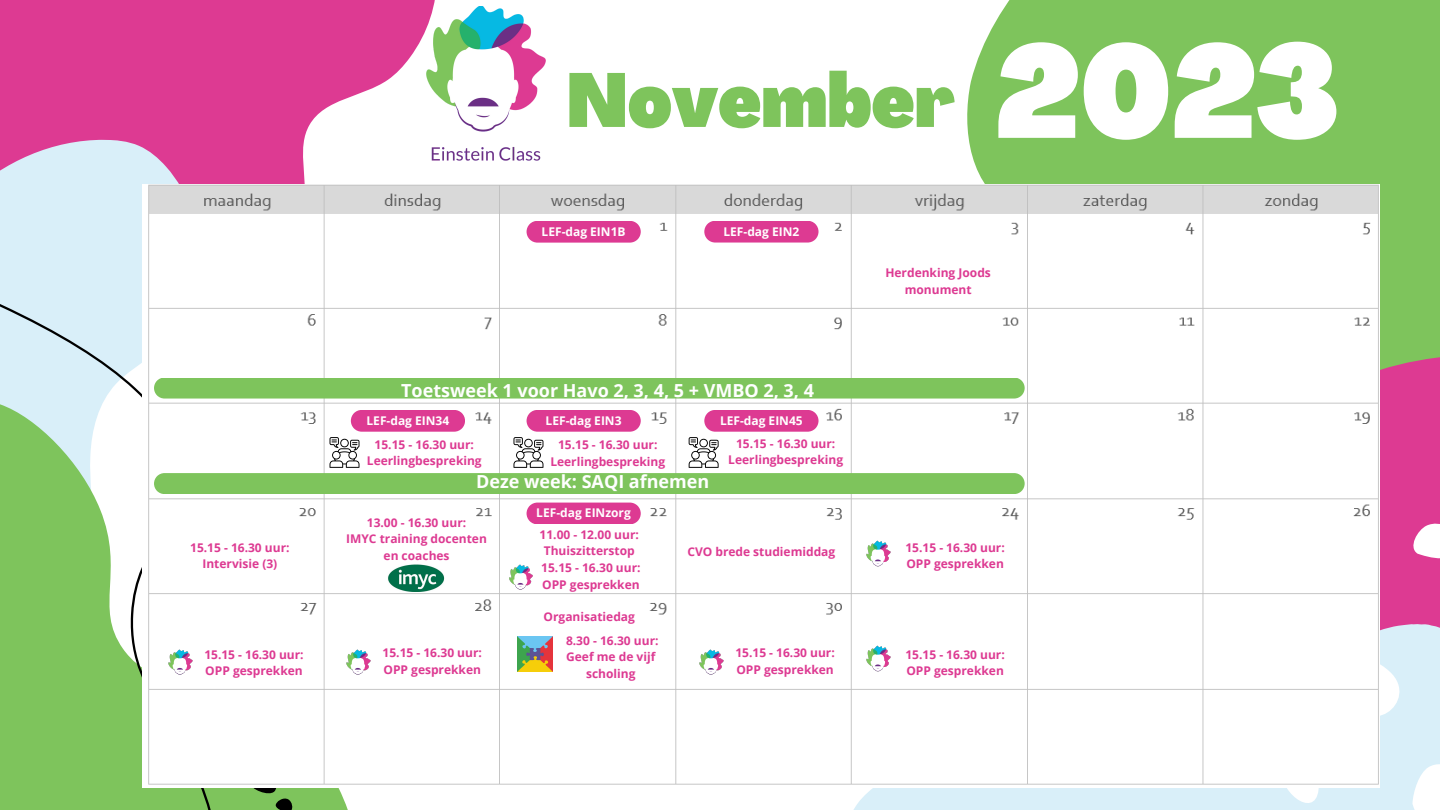
<style>
.page{position:relative;width:1440px;height:810px;background:#fff}
.page>*{position:absolute;margin:0;border:0;box-sizing:border-box;transform-origin:0 0}
.t1{font:900 condensed 130px "Agrandir";color:#fff}
.t2{font:900 condensed 75px "Agrandir";color:#7ec45c}
.t3{font:700 18px "Open Sans";color:#fff}
.t4{font:700 12px/16.5px "Open Sans";color:#dd3a92;text-align:center}
.t5{font:700 12px "Open Sans";color:#fff}
</style>
<div class="page">
<svg style="left:0;top:0;width:435px;height:184px;fill:#dd3a92"></svg>
<div style="left:967px;top:0;width:473px;height:348px;background:#7ec45c"></div>
<svg style="left:0;top:126px;width:207px;height:178px;background:#d9c9e3"></svg>
<svg style="left:224px;top:788px;width:119px;height:22px;background:#73b254"></svg>
<svg style="left:0;top:304px;width:220px;height:506px;background:#a2d393"></svg>
<img style="left:417px;top:7px;width:129px;height:177px">
<div style="left:1380px;top:348px;width:60px;height:276px;background:#dd3a92"></div>
<div style="left:853px;top:624px;width:587px;height:186px;background:#d9eff9"></div>
<svg style="left:1412px;top:757px;width:28px;height:53px"></svg>
<svg style="left:1379px;top:656px;width:43px;height:89px"></svg>
<svg style="left:1408px;top:519px;width:32px;height:43px"></svg>
<svg style="left:1280px;top:788px;width:40px;height:22px"></svg>
<img style="left:142px;top:184px;width:1237px;height:604px">
<div style="left:995px;top:598px;width:27px;height:31px;background:#fff"></div>
<svg style="left:527px;top:221px;width:114px;height:22px;background:#de4598"></svg>
<img style="left:865px;top:540px;width:28px;height:27px">
<img style="left:697px;top:649px;width:29px;height:27px">
<img style="left:345px;top:649px;width:28px;height:27px">
<img style="left:166px;top:649px;width:29px;height:27px">
<img style="left:865px;top:646px;width:28px;height:27px">
<div style="left:154px;top:378px;width:871px;height:21px;background:#7ec45c"></div>
<div style="left:527px;top:503px;width:114px;height:21px;background:#dd3a92"></div>
<svg style="left:704px;top:221px;width:115px;height:22px;background:#df4799"></svg>
<img style="left:387px;top:563px;width:59px;height:29px">
<img style="left:507px;top:564px;width:28px;height:27px">
<img style="left:517px;top:636px;width:36px;height:35px">
<svg style="left:154px;top:410px;width:871px;height:84px"></svg>
<p class="t4" style="left:190px;top:539px;width:101px">15.15 - 16.30 uur:</p>
<p class="t4" style="left:202px;top:556px;width:76px">Intervisie (3)</p>
<p class="t4" style="left:204px;top:646px;width:101px">15.15 - 16.30 uur:</p>
<p class="t4" style="left:205px;top:663px;width:99px">OPP gesprekken</p>
<p class="t2" style="left:566px;top:71px;width:390px">November</p>
<p class="t5" style="left:542px;top:223px;width:85px">LEF-dag EIN1B</p>
<p class="t5" style="left:723px;top:223px;width:77px">LEF-dag EIN2</p>
<p class="t1" style="left:995px;top:40px;width:346px">2023</p>
<p class="t3" style="left:401px;top:377px;width:414px">Toetsweek 1 voor Havo 2, 3, 4, 5 + VMBO 2, 3, 4</p>
<p class="t5" style="left:367px;top:412px;width:84px">LEF-dag EIN34</p>
<p class="t5" style="left:720px;top:412px;width:84px">LEF-dag EIN45</p>
<p class="t5" style="left:546px;top:412px;width:77px">LEF-dag EIN3</p>
<p class="t4" style="left:550px;top:437px;width:116px">15.15 - 16.30 uur:<br>Leerlingbespreking</p>
<p class="t4" style="left:728px;top:435px;width:116px">15.15 - 16.30 uur:<br>Leerlingbespreking</p>
<p class="t4" style="left:367px;top:436px;width:116px">15.15 - 16.30 uur:<br>Leerlingbespreking</p>
<p class="t3" style="left:476px;top:469px;width:235px">Deze week: SAQI afnemen</p>
<p class="t5" style="left:536px;top:504px;width:96px">LEF-dag EINzorg</p>
<p class="t4" style="left:367px;top:514px;width:101px">13.00 - 16.30 uur:</p>
<p class="t4" style="left:346px;top:530px;width:142px">IMYC training docenten en coaches</p>
<p class="t4" style="left:540px;top:526px;width:101px">11.00 - 12.00 uur:</p>
<p class="t4" style="left:544px;top:542px;width:92px">Thuiszitterstop</p>
<p class="t4" style="left:541px;top:560px;width:101px">15.15 - 16.30 uur:</p>
<p class="t4" style="left:542px;top:576px;width:99px">OPP gesprekken</p>
<p class="t4" style="left:383px;top:644px;width:101px">15.15 - 16.30 uur:</p>
<p class="t4" style="left:384px;top:661px;width:99px">OPP gesprekken</p>
<p class="t4" style="left:544px;top:608px;width:93px">Organisatiedag</p>
<p class="t4" style="left:566px;top:632px;width:94px">8.30 - 16.30 uur:</p>
<p class="t4" style="left:566px;top:648px;width:91px">Geef me de vijf scholing</p>
<p class="t4" style="left:687px;top:543px;width:149px">CVO brede studiemiddag</p>
<p class="t4" style="left:735px;top:644px;width:101px">15.15 - 16.30 uur:</p>
<p class="t4" style="left:736px;top:661px;width:99px">OPP gesprekken</p>
<p class="t4" style="left:885px;top:264px;width:107px">Herdenking Joods monument</p>
<p class="t4" style="left:905px;top:539px;width:101px">15.15 - 16.30 uur:</p>
<p class="t4" style="left:906px;top:556px;width:99px">OPP gesprekken</p>
<p class="t4" style="left:905px;top:646px;width:101px">15.15 - 16.30 uur:</p>
<p class="t4" style="left:906px;top:663px;width:99px">OPP gesprekken</p>
</div>
